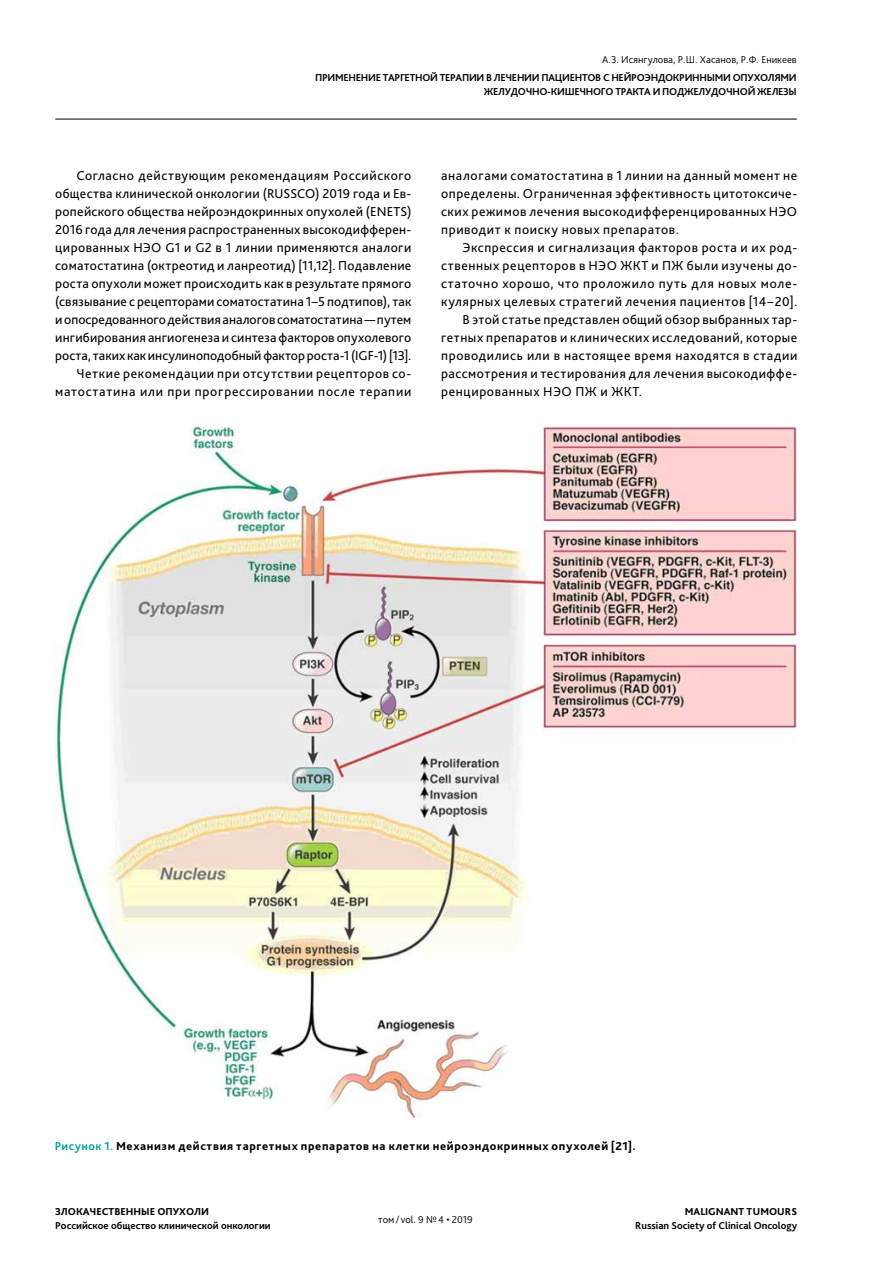
<style>
.page{position:relative;width:893px;height:1263px;background:#fff}
.page>*{position:absolute;margin:0;border:0;box-sizing:border-box;transform-origin:0 0}
.t1{font:13.5px/18px "Bliss Pro";letter-spacing:.03em;color:#000;text-align:right}
.t2{font:13.5px "Bliss Pro";letter-spacing:.05em;color:#000}
.t3{font:800 12px "Bliss Pro";letter-spacing:.055em;color:#000}
.t4{font:700 10.5px/13.5px "Bliss Pro";letter-spacing:-.025em;color:#000;text-align:right}
.t5{font:700 10.5px "Bliss Pro";color:#000}
.t6{font:300 10.5px "Bliss Pro";color:#000}
.t7{font:800 10.5px "Bliss Pro";color:#000}
.s1{font-weight:700;color:#00a19a}
</style>
<div class="page">
<hr style="left:55px;top:119px;width:742px;height:1px;background:#000">
<img style="left:56px;top:426px;width:741px;height:693px">
<p class="t6" style="left:602px;top:53px;width:196px">А.З. Исянгулова, Р.Ш. Хасанов, Р.Ф. Еникеев</p>
<p class="t4" style="left:315px;top:71px;width:483px">ПРИМЕНЕНИЕ ТАРГЕТНОЙ ТЕРАПИИ В ЛЕЧЕНИИ ПАЦИЕНТОВ С НЕЙРОЭНДОКРИННЫМИ ОПУХОЛЯМИ<br>ЖЕЛУДОЧНО-КИШЕЧНОГО ТРАКТА И ПОДЖЕЛУДОЧНОЙ ЖЕЛЕЗЫ</p>
<p class="t1" style="left:55px;top:166px;width:358px">Согласно действующим рекомендациям Российского общества клинической онкологии (RUSSCO) 2019 года и Ев‑ ропейского общества нейроэндокринных опухолей (ENETS)<br>2016 года для лечения распространенных высокодифферен‑ цированных НЭО G1 и G2 в 1 линии применяются аналоги соматостатина (октреотид и ланреотид) [11,12]. Подавление роста опухоли может происходить как в результате прямого (связывание с рецепторами соматостатина 1–5 подтипов), так иопосредованного действия аналогов соматостатина — путем ингибирования ангиогенеза и синтеза факторов опухолевого роста, таких как инсулиноподобный фактор роста-1 (IGF-1) [13].<br>Четкие рекомендации при отсутствии рецепторов со‑ матостатина или при прогрессировании после терапии</p>
<p class="t1" style="left:441px;top:166px;width:358px;text-align:justify">аналогами соматостатина в 1 линии на данный момент не определены. Ограниченная эффективность цитотоксиче‑ ских режимов лечения высокодифференцированных НЭО приводит к поиску новых препаратов.</p>
<p class="t1" style="left:462px;top:238px;width:336px">Экспрессия и сигнализация факторов роста и их род‑</p>
<p class="t1" style="left:441px;top:256px;width:358px">ственных рецепторов в НЭО ЖКТ и ПЖ были изучены до‑</p>
<p class="t2" style="left:441px;top:275px;width:358px">статочно хорошо, что проложило путь для новых моле‑</p>
<p class="t1" style="left:441px;top:292px;width:358px">кулярных целевых стратегий лечения пациентов [14–20].</p>
<p class="t1" style="left:462px;top:310px;width:336px">В этой статье представлен общий обзор выбранных тар‑</p>
<p class="t1" style="left:441px;top:328px;width:358px">гетных препаратов и клинических исследований, которые</p>
<p class="t1" style="left:441px;top:346px;width:358px">проводились или в настоящее время находятся в стадии</p>
<p class="t1" style="left:441px;top:364px;width:358px">рассмотрения и тестирования для лечения высокодиффе‑</p>
<p class="t1" style="left:441px;top:382px;width:202px">ренцированных НЭО ПЖ и ЖКТ.</p>
<p class="t3" style="left:55px;top:1138px;width:583px"><span class="s1">Рисунок 1.</span> Механизм действия таргетных препаратов на клетки нейроэндокринных опухолей [21].</p>
<p class="t7" style="left:55px;top:1205px;width:155px">ЗЛОКАЧЕСТВЕННЫЕ ОПУХОЛИ</p>
<p class="t5" style="left:55px;top:1218px;width:217px">Российское общество клинической онкологии</p>
<p class="t6" style="left:378px;top:1213px;width:96px">том/ vol. 9 №4 • 2019</p>
<p class="t7" style="left:685px;top:1205px;width:114px">MALIGNANT TUMOURS</p>
<p class="t5" style="left:635px;top:1218px;width:164px">Russian Society of Clinical Oncology</p>
</div>
